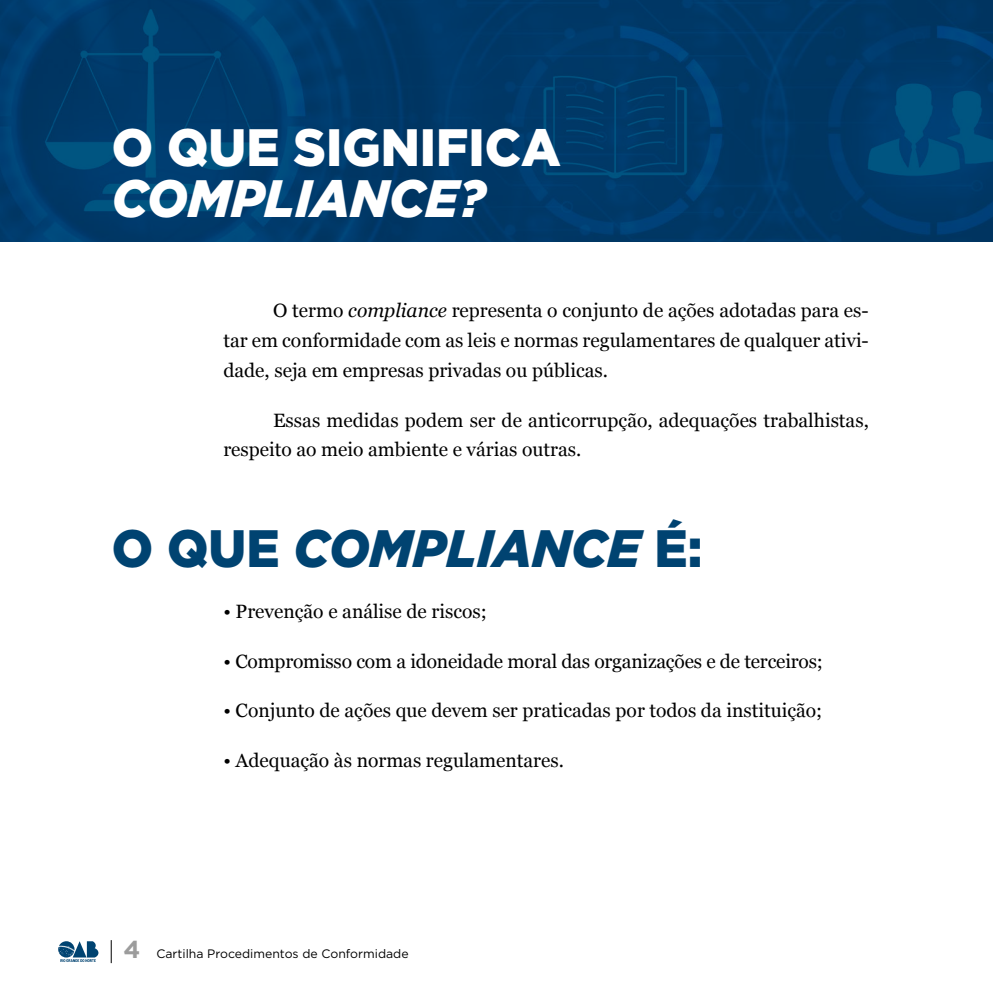
<style>
.page{position:relative;width:993px;height:993px;background:#fff}
.page>*{position:absolute;margin:0;border:0;box-sizing:border-box;transform-origin:0 0}
.t1{font:italic 900 52.5px "Gotham";color:#004371;scale:.95 1}
.t2{font:900 52.5px "Gotham";color:#fff;scale:.95 1}
.t3{font:italic 900 52.5px "Gotham";color:#fff;scale:.95 1}
.t4{font:19.25px/29.8px "Georgia";color:#000;text-align:justify}
.t5{font:12.25px "Gotham";color:#000}
.s1{font-style:italic}
.s2{font-style:normal}
.s3{font-weight:700;font-size:24.5px;color:#9c9c9c}
</style>
<div class="page">
<svg style="left:58px;top:941px;width:40px;height:20px"></svg>
<svg style="left:111px;top:940px;width:1px;height:22px"></svg>
<img style="left:0;top:0;width:992px;height:241px">
<h1 class="t2" style="left:112px;top:111px;width:474px">O QUE SIGNIFICA</h1>
<h1 class="t3" style="left:112px;top:162px;width:395px">COMPLIANCE?</h1>
<p class="t4" style="left:223px;top:295px;width:646px;text-indent:50px">O termo <span class="s1">compliance</span> representa o conjunto de ações adotadas para es&shy;tar em conformidade com as leis e normas regulamentares de qualquer ativi&shy;dade, seja em empresas privadas ou públicas.</p>
<p class="t4" style="left:223px;top:404px;width:646px;text-indent:50px">Essas medidas podem ser de anticorrupção, adequações trabalhistas, respeito ao meio ambiente e várias outras.</p>
<h1 class="t1" style="left:112px;top:512px;width:623px"><span class="s2">O QUE</span> COMPLIANCE <span class="s2">É:</span></h1>
<p class="t4" style="left:223px;top:595px;width:265px">• Prevenção e análise de riscos;</p>
<p class="t4" style="left:223px;top:645px;width:600px">• Compromisso com a idoneidade moral das organizações e de terceiros;</p>
<p class="t4" style="left:223px;top:695px;width:600px">• Conjunto de ações que devem ser praticadas por todos da instituição;</p>
<p class="t4" style="left:223px;top:744px;width:342px">• Adequação às normas regulamentares.</p>
<p class="t5" style="left:124px;top:945px;width:286px"><span class="s3">4</span> Cartilha Procedimentos de Conformidade</p>
</div>
